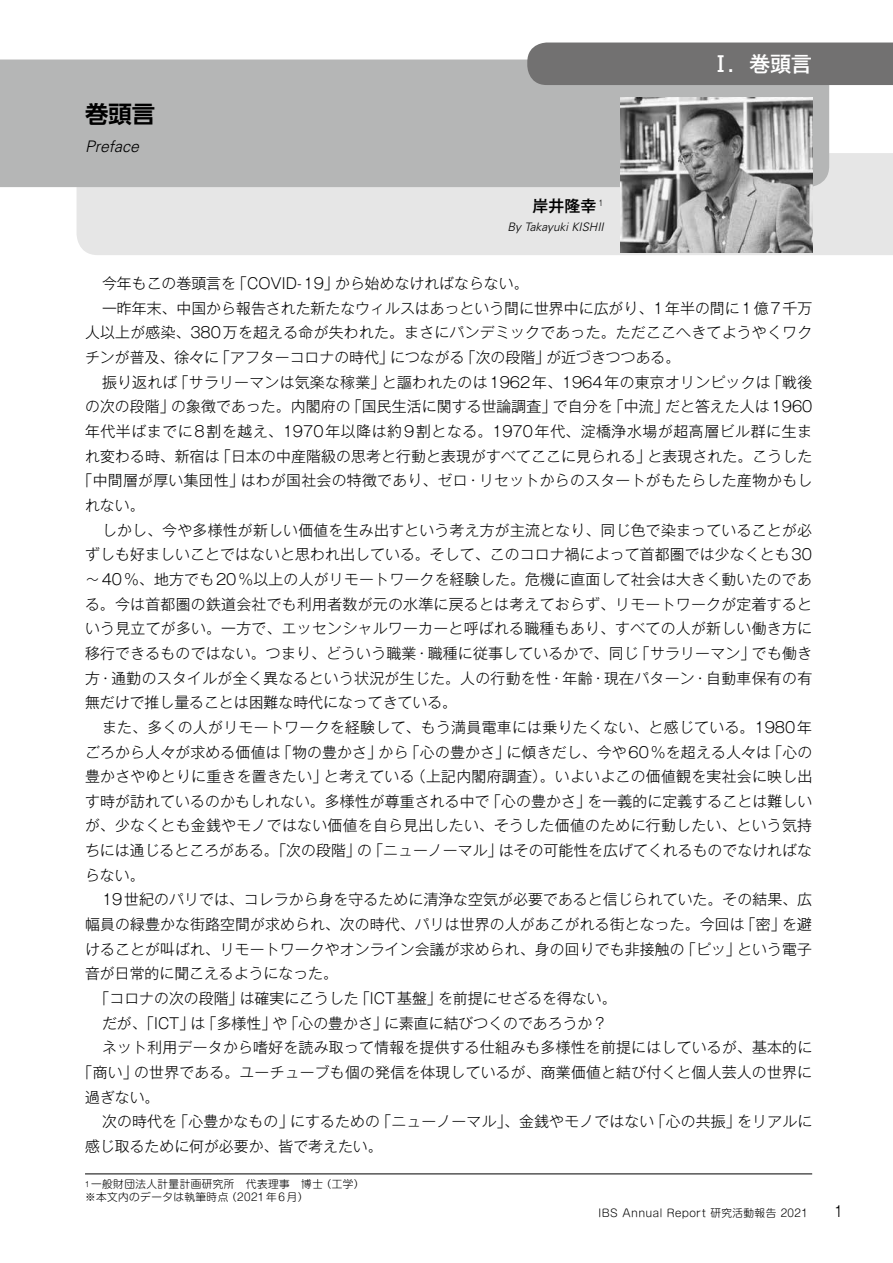
<style>
.page{position:relative;width:893px;height:1263px;background:#fff}
.page>*{position:absolute;margin:0;border:0;box-sizing:border-box;transform-origin:0 0}
.t1{font:700 23.4px "UD Shin Go Pro De";color:#000}
.t2{font:500 21.3px "Gothic MB101 Pro";color:#fff}
.t3{font:italic 300 15.9px "Univers";color:#000}
.t4{font:500 15.9px "Gothic MB101 Pro";color:#000}
.t5{font:300 14.85px "Gothic MB101 Pro";letter-spacing:.01em;color:#000}
.t6{font:300 14.85px "Gothic MB101 Pro";letter-spacing:.04em;color:#000}
.t7{font:italic 300 11.7px "Univers";color:#000}
.t8{font:300 10.65px/12.8px "Shin M Go Pro";letter-spacing:.04em;color:#000}
.s1{font-size:7.5px}
</style>
<div class="page">
<hr style="left:85px;top:1174px;width:727px;height:1px;background:#000">
<div style="left:77px;top:153px;width:816px;height:102px;background:#e6e6e6"></div>
<div style="left:0;top:60px;width:829px;height:127px;background:#b5b6b6"></div>
<div style="left:527px;top:43px;width:366px;height:42px;background:#727171"></div>
<img style="left:621px;top:98px;width:191px;height:155px">
<h1 class="t1" style="left:85px;top:95px;width:72px">巻頭言</h1>
<p class="t3" style="left:85px;top:137px;width:56px">Preface</p>
<p class="t4" style="left:532px;top:193px;width:73px">岸井隆幸 <sup>1</sup></p>
<p class="t7" style="left:507px;top:220px;width:98px">By Takayuki KISHII</p>
<h2 class="t2" style="left:710px;top:46px;width:104px">Ⅰ．巻頭言</h2>
<p class="t5" style="left:102px;top:271px;width:428px">今年もこの巻頭言を「COVID-19」から始めなければならない。</p>
<p class="t5" style="left:102px;top:296px;width:712px">一昨年末、中国から報告された新たなウィルスはあっという間に世界中に広がり、1年半の間に1億7千万</p>
<p class="t5" style="left:85px;top:320px;width:729px">人以上が感染、380万を超える命が失われた。まさにパンデミックであった。ただここへきてようやくワク</p>
<p class="t5" style="left:85px;top:345px;width:597px">チンが普及、徐々に「アフターコロナの時代」につながる「次の段階」が近づきつつある。</p>
<p class="t5" style="left:102px;top:370px;width:712px">振り返れば「サラリーマンは気楽な稼業」と謳われたのは1962年、1964年の東京オリンピックは「戦後</p>
<p class="t5" style="left:85px;top:394px;width:729px">の次の段階」の象徴であった。内閣府の「国民生活に関する世論調査」で自分を「中流」だと答えた人は1960</p>
<p class="t6" style="left:85px;top:419px;width:728px">年代半ばまでに8割を越え、1970年以降は約9割となる。1970年代、淀橋浄水場が超高層ビル群に生ま</p>
<p class="t5" style="left:85px;top:444px;width:729px">れ変わる時、新宿は「日本の中産階級の思考と行動と表現がすべてここに見られる」と表現された。こうした</p>
<p class="t5" style="left:78px;top:468px;width:736px">「中間層が厚い集団性」はわが国社会の特徴であり、ゼロ・リセットからのスタートがもたらした産物かもし</p>
<p class="t5" style="left:85px;top:493px;width:61px">れない。</p>
<p class="t5" style="left:102px;top:517px;width:711px">しかし、今や多様性が新しい価値を生み出すという考え方が主流となり、同じ色で染まっていることが必</p>
<p class="t5" style="left:85px;top:542px;width:728px">ずしも好ましいことではないと思われ出している。そして、このコロナ禍によって首都圏では少なくとも30</p>
<p class="t5" style="left:85px;top:567px;width:728px">～40％、地方でも20％以上の人がリモートワークを経験した。危機に直面して社会は大きく動いたのであ</p>
<p class="t5" style="left:85px;top:591px;width:729px">る。今は首都圏の鉄道会社でも利用者数が元の水準に戻るとは考えておらず、リモートワークが定着すると</p>
<p class="t5" style="left:85px;top:616px;width:729px">いう見立てが多い。一方で、エッセンシャルワーカーと呼ばれる職種もあり、すべての人が新しい働き方に</p>
<p class="t5" style="left:85px;top:641px;width:729px">移行できるものではない。つまり、どういう職業・職種に従事しているかで、同じ「サラリーマン」でも働き</p>
<p class="t5" style="left:85px;top:665px;width:729px">方・通勤のスタイルが全く異なるという状況が生じた。人の行動を性・年齢・現在パターン・自動車保有の有</p>
<p class="t5" style="left:85px;top:690px;width:374px">無だけで推し量ることは困難な時代になってきている。</p>
<p class="t5" style="left:102px;top:715px;width:711px">また、多くの人がリモートワークを経験して、もう満員電車には乗りたくない、と感じている。1980年</p>
<p class="t5" style="left:85px;top:739px;width:729px">ごろから人々が求める価値は「物の豊かさ」から「心の豊かさ」に傾きだし、今や60％を超える人々は「心の</p>
<p class="t5" style="left:85px;top:764px;width:729px">豊かさやゆとりに重きを置きたい」と考えている（上記内閣府調査）。いよいよこの価値観を実社会に映し出</p>
<p class="t5" style="left:85px;top:789px;width:729px">す時が訪れているのかもしれない。多様性が尊重される中で「心の豊かさ」を一義的に定義することは難しい</p>
<p class="t5" style="left:85px;top:813px;width:729px">が、少なくとも金銭やモノではない価値を自ら見出したい、そうした価値のために行動したい、という気持</p>
<p class="t5" style="left:85px;top:838px;width:728px">ちには通じるところがある。「次の段階」の「ニューノーマル」はその可能性を広げてくれるものでなければな</p>
<p class="t5" style="left:85px;top:863px;width:61px">らない。</p>
<p class="t5" style="left:102px;top:887px;width:711px">19世紀のパリでは、コレラから身を守るために清浄な空気が必要であると信じられていた。その結果、広</p>
<p class="t5" style="left:85px;top:912px;width:729px">幅員の緑豊かな街路空間が求められ、次の時代、パリは世界の人があこがれる街となった。今回は「密」を避</p>
<p class="t5" style="left:85px;top:937px;width:729px">けることが叫ばれ、リモートワークやオンライン会議が求められ、身の回りでも非接触の「ピッ」という電子</p>
<p class="t5" style="left:85px;top:961px;width:254px">音が日常的に聞こえるようになった。</p>
<p class="t5" style="left:95px;top:986px;width:524px">「コロナの次の段階」は確実にこうした「ICT基盤」を前提にせざるを得ない。</p>
<p class="t5" style="left:102px;top:1011px;width:507px">だが、「ICT」は「多様性」や「心の豊かさ」に素直に結びつくのであろうか？</p>
<p class="t5" style="left:102px;top:1035px;width:712px">ネット利用データから嗜好を読み取って情報を提供する仕組みも多様性を前提にはしているが、基本的に</p>
<p class="t5" style="left:78px;top:1060px;width:736px">「商い」の世界である。ユーチューブも個の発信を体現しているが、商業価値と結び付くと個人芸人の世界に</p>
<p class="t5" style="left:85px;top:1085px;width:76px">過ぎない。</p>
<p class="t5" style="left:102px;top:1109px;width:712px">次の時代を「心豊かなもの」にするための「ニューノーマル」、金銭やモノではない「心の共振」をリアルに</p>
<p class="t5" style="left:85px;top:1134px;width:299px">感じ取るために何が必要か、皆で考えたい。</p>
<p class="t8" style="left:85px;top:1177px;width:281px"><span class="s1">1</span> 一般財団法人計量計画研究所　代表理事　博士（工学）※本文内のデータは執筆時点（2021年6月）</p>
<p class="t8" style="left:599px;top:1205px;width:211px">IBS Annual Report 研究活動報告 2021</p>
<p class="t5" style="left:833px;top:1198px;width:12px">1</p>
</div>
